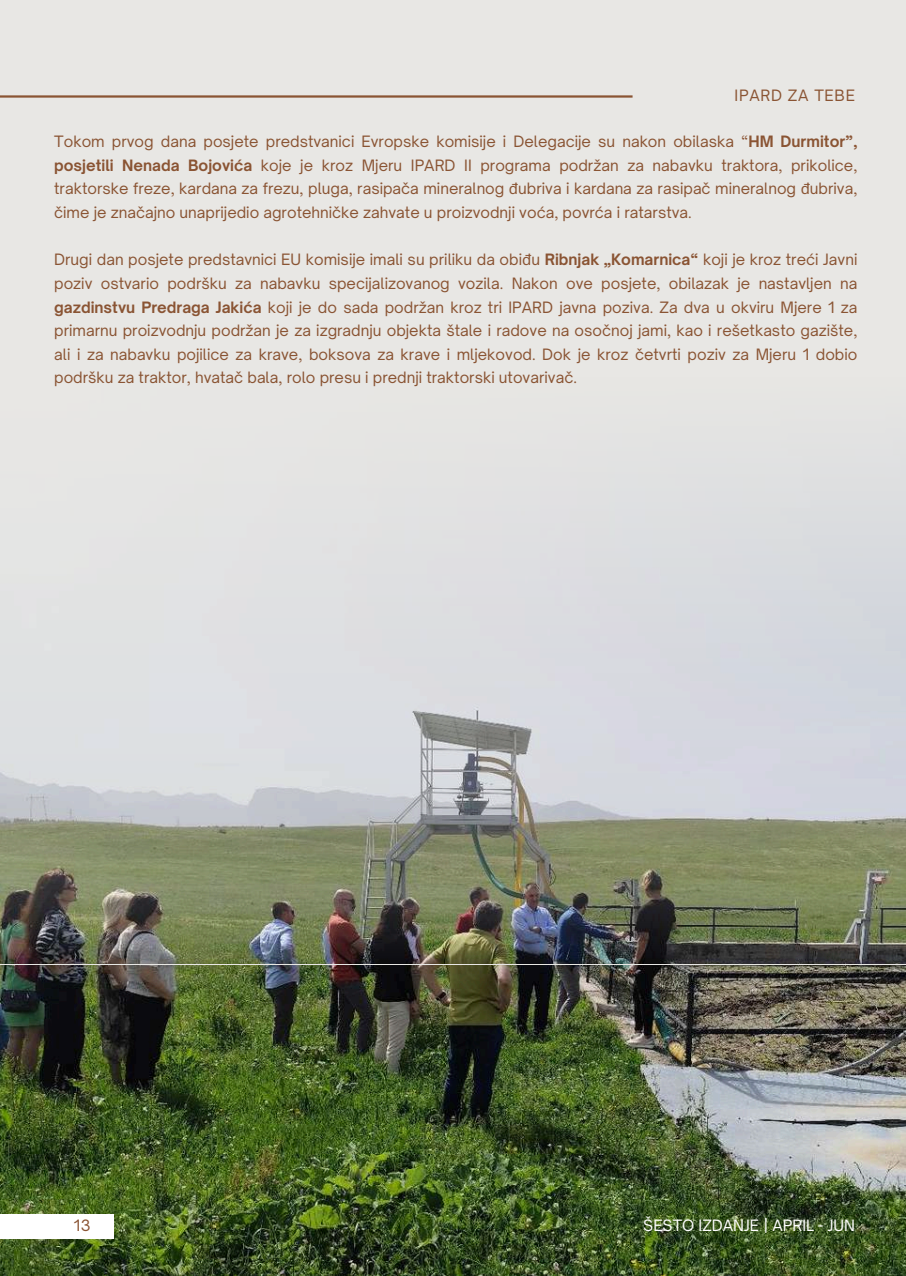
<style>
.page{position:relative;width:906px;height:1276px;background:#e8e7e4}
.page>*{position:absolute;margin:0;border:0;box-sizing:border-box;transform-origin:0 0}
.t1{font:15px/23.7px "Open Sauce One";color:#8a5433;text-align:justify}
.t2{font:15px "Open Sauce One";color:#fff}
.t3{font:15px "Open Sauce One";letter-spacing:.05em;color:#8a5433}
.s1{font-weight:700}
.s2{font-family:"Noto Sans"}
</style>
<div class="page">
<hr style="left:0;top:95px;width:632px;height:3px;background:#8a5433">
<img style="left:0;top:965px;width:906px;height:311px">
<div style="left:0;top:1214px;width:114px;height:25px;background:#fff"></div>
<svg style="left:0;top:491px;width:906px;height:473px;fill:#d7d9df"></svg>
<p class="t3" style="left:734px;top:86px;width:122px">IPARD ZA TEBE</p>
<p class="t1" style="left:54px;top:130px;width:804px">Tokom prvog dana posjete predstvanici Evropske komisije i Delegacije su nakon obilaska “<span class="s1">HM Durmitor”, posjetili Nenada Bojovića</span> koje je kroz Mjeru IPARD II programa podržan za nabavku traktora, prikolice, traktorske freze, kardana za frezu, pluga, rasipača mineralnog <span class="s2">đ</span>ubriva i kardana za rasipač mineralnog <span class="s2">đ</span>ubriva, čime je značajno unaprijedio agrotehničke zahvate u proizvodnji voća, povrća i ratarstva.</p>
<p class="t1" style="left:54px;top:248px;width:804px">Drugi dan posjete predstavnici EU komisije imali su priliku da obi<span class="s2">đ</span>u <span class="s1">Ribnjak „Komarnica“</span> koji je kroz treći Javni poziv ostvario podršku za nabavku specijalizovanog vozila. Nakon ove posjete, obilazak je nastavljen na <span class="s1">gazdinstvu Predraga Jakića</span> koji je do sada podržan kroz tri IPARD javna poziva. Za dva u okviru Mjere 1 za primarnu proizvodnju podržan je za izgradnju objekta štale i radove na osočnoj jami, kao i rešetkasto gazište, ali i za nabavku pojilice za krave, boksova za krave i mljekovod. Dok je kroz četvrti poziv za Mjeru 1 dobio podršku za traktor, hvatač bala, rolo presu i prednji traktorski utovarivač.</p>
<p class="t1" style="left:74px;top:1214px;width:18px">13</p>
<p class="t2" style="left:643px;top:1216px;width:213px">ŠESTO IZDANJE | APRIL - JUN</p>
</div>
